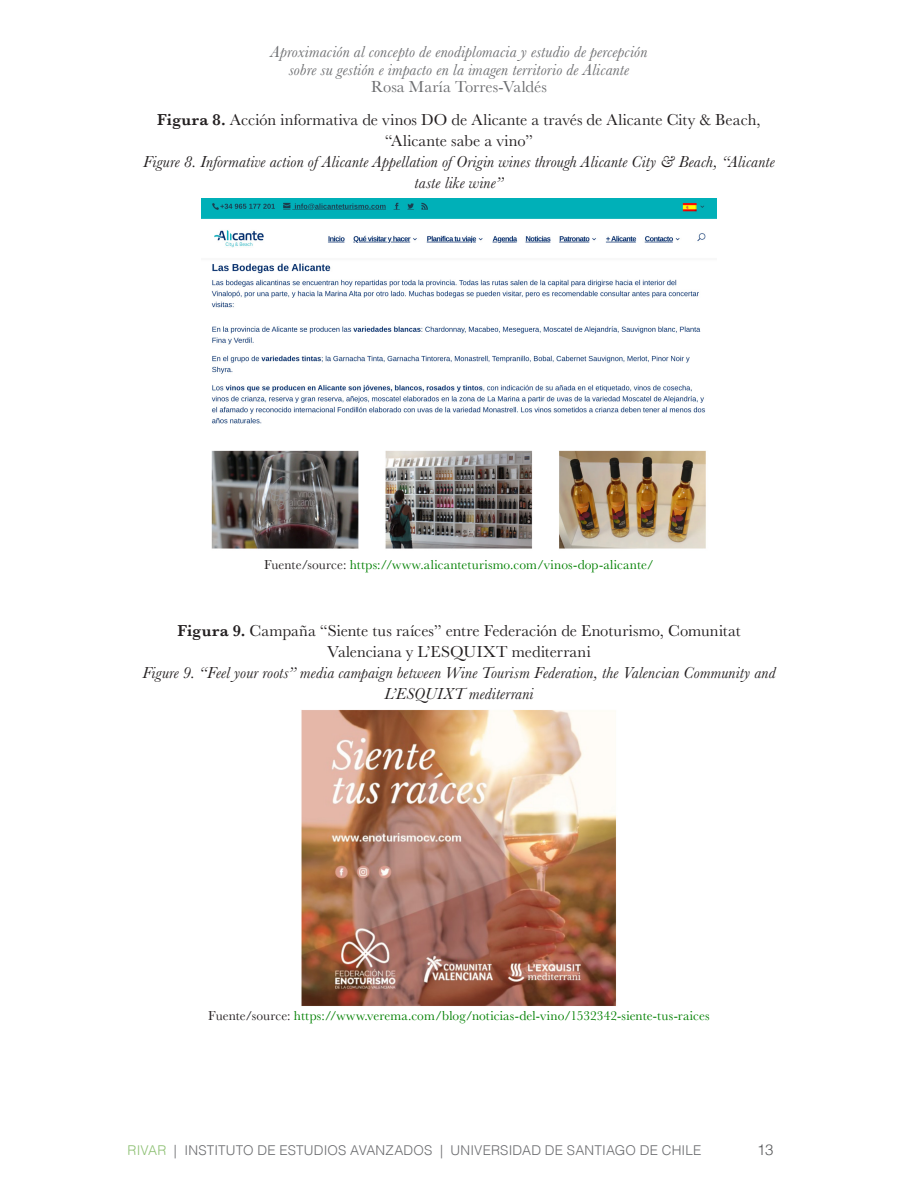
<style>
.page{position:relative;width:918px;height:1188px;background:#fff}
.page>*{position:absolute;margin:0;border:0;box-sizing:border-box;transform-origin:0 0}
.título_figura_inglés{font:italic 16.5px/21px "Baskerville";letter-spacing:.01em;color:#231f20;text-align:center}
.Título_figura{font:16.5px/33.3px "Baskerville";letter-spacing:.005em;color:#231f20;text-align:center}
.t1{font:italic 16.5px/17.5px "Baskerville";letter-spacing:.015em;color:#6c6d70;text-align:center}
.t2{font:300 15px "Helvetica";color:#57585a}
.bajada_fotos{font:13.5px "Baskerville";letter-spacing:.01em;color:#008000}
.t3{font:300 13.5px "Helvetica";letter-spacing:.01em;color:#6c6d70}
.s1{color:#6c6d70}
.s2{font-weight:600}
.s3{color:#231f20}
.s4{color:#8fc175}
</style>
<div class="page">
<img style="left:202px;top:198px;width:514px;height:351px">
<img style="left:301px;top:710px;width:315px;height:296px">
<p class="t1" style="left:271px;top:43px;width:378px">Aproximación al concepto de enodiplomacia y estudio de percepción sobre su gestión e impacto en la imagen territorio de Alicante</p>
<p class="Título_figura" style="left:157px;top:70px;width:605px"><span class="s1">Rosa María Torres-Valdés<br></span><span class="s2">Figura 8.</span> Acción informativa de vinos DO de Alicante a través de Alicante City &amp; Beach,</p>
<p class="Título_figura" style="left:385px;top:125px;width:150px">“Alicante sabe a vino”</p>
<p class="título_figura_inglés" style="left:143px;top:152px;width:633px">Figure 8. Informative action of Alicante Appellation of Origin wines through Alicante City &amp; Beach, “Alicante taste like wine”</p>
<p class="bajada_fotos" style="left:264px;top:556px;width:391px"><span class="s3">Fuente/source:</span> https://www.alicanteturismo.com/vinos-dop-alicante/</p>
<p class="Título_figura" style="left:177px;top:621px;width:565px;line-height:21px"><span class="s2">Figura 9.</span> Campaña “Siente tus raíces” entre Federación de Enoturismo, Comunitat<br>Valenciana y L’ESQUIXT mediterrani</p>
<p class="título_figura_inglés" style="left:142px;top:663px;width:635px">Figure 9. “Feel your roots” media campaign between Wine Tourism Federation, the Valencian Community and<br>L’ESQUIXT mediterrani</p>
<p class="bajada_fotos" style="left:208px;top:1007px;width:503px"><span class="s3">Fuente/source:</span> https://www.verema.com/blog/noticias-del-vino/1532342-siente-tus-raices</p>
<p class="t3" style="left:128px;top:1138px;width:575px"><span class="s4">RIVAR</span> | INSTITUTO DE ESTUDIOS AVANZADOS | UNIVERSIDAD DE SANTIAGO DE CHILE</p>
<p class="t2" style="left:757px;top:1137px;width:18px">13</p>
</div>
